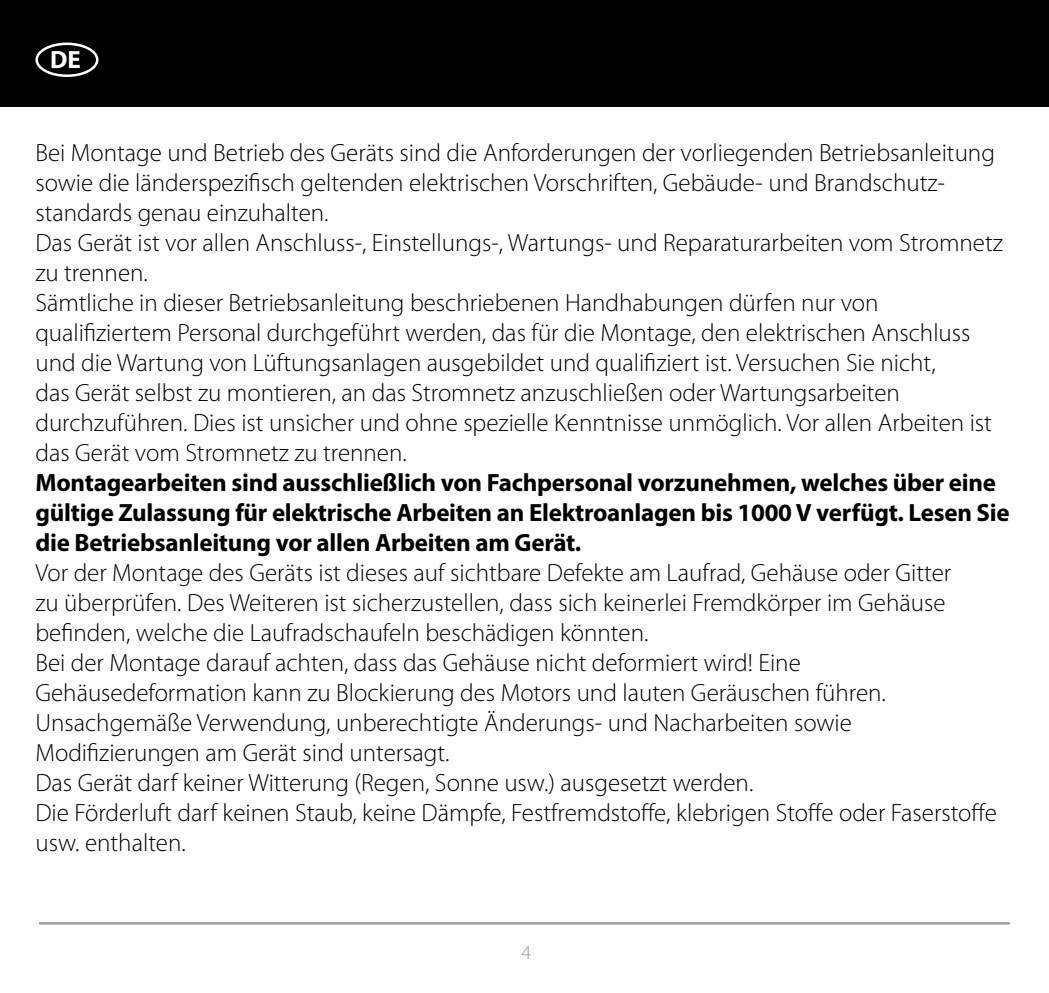
<style>
.page{position:relative;width:1049px;height:993px;background:#fff}
.page>*{position:absolute;margin:0;border:0;box-sizing:border-box;transform-origin:0 0}
.t1{font:300 25px/30px "Myriad Pro";color:#000}
.t2{font:700 25px/30px "Myriad Pro";letter-spacing:-.01em;color:#000}
.t3{font:700 25px "Myriad Pro";color:#fff}
.t4{font:300 20px "Myriad Pro";color:#9d9d9c}
</style>
<div class="page">
<hr style="left:39px;top:921px;width:971px;height:3px;background:#9d9d9c">
<div style="left:0;top:0;width:1049px;height:106px;background:#000"></div>
<div style="left:35px;top:43px;width:63px;height:34px;border:2px solid #fff;border-radius:50%"></div>
<p class="t3" style="left:50px;top:43px;width:32px">DE</p>
<p class="t1" style="left:35px;top:138px;width:969px">Bei Montage und Betrieb des Geräts sind die Anforderungen der vorliegenden Betriebsanleitung sowie die länderspezifisch geltenden elektrischen Vorschriften, Gebäude- und Brandschutz&shy;standards genau einzuhalten.<br>Das Gerät ist vor allen Anschluss-, Einstellungs-, Wartungs- und Reparaturarbeiten vom Stromnetz zu trennen.<br>Sämtliche in dieser Betriebsanleitung beschriebenen Handhabungen dürfen nur von qualifiziertem Personal durchgeführt werden, das für die Montage, den elektrischen Anschluss und die Wartung von Lüftungsanlagen ausgebildet und qualifiziert ist. Versuchen Sie nicht,<br>das Gerät selbst zu montieren, an das Stromnetz anzuschließen oder Wartungsarbeiten durchzuführen. Dies ist unsicher und ohne spezielle Kenntnisse unmöglich. Vor allen Arbeiten ist das Gerät vom Stromnetz zu trennen.</p>
<p class="t2" style="left:35px;top:466px;width:976px">Montagearbeiten sind ausschließlich von Fachpersonal vorzunehmen, welches über eine gültige Zulassung für elektrische Arbeiten an Elektroanlagen bis 1000 V verfügt. Lesen Sie die Betriebsanleitung vor allen Arbeiten am Gerät.</p>
<p class="t1" style="left:35px;top:558px;width:963px">Vor der Montage des Geräts ist dieses auf sichtbare Defekte am Laufrad, Gehäuse oder Gitter<br>zu überprüfen. Des Weiteren ist sicherzustellen, dass sich keinerlei Fremdkörper im Gehäuse befinden, welche die Laufradschaufeln beschädigen könnten.<br>Bei der Montage darauf achten, dass das Gehäuse nicht deformiert wird! Eine Gehäusedeformation kann zu Blockierung des Motors und lauten Geräuschen führen.<br>Unsachgemäße Verwendung, unberechtigte Änderungs- und Nacharbeiten sowie Modifizierungen am Gerät sind untersagt.<br>Das Gerät darf keiner Witterung (Regen, Sonne usw.) ausgesetzt werden.<br>Die Förderluft darf keinen Staub, keine Dämpfe, Festfremdstoffe, klebrigen Stoffe oder Faserstoffe usw. enthalten.</p>
<p class="t4" style="left:521px;top:940px;width:11px">4</p>
</div>
